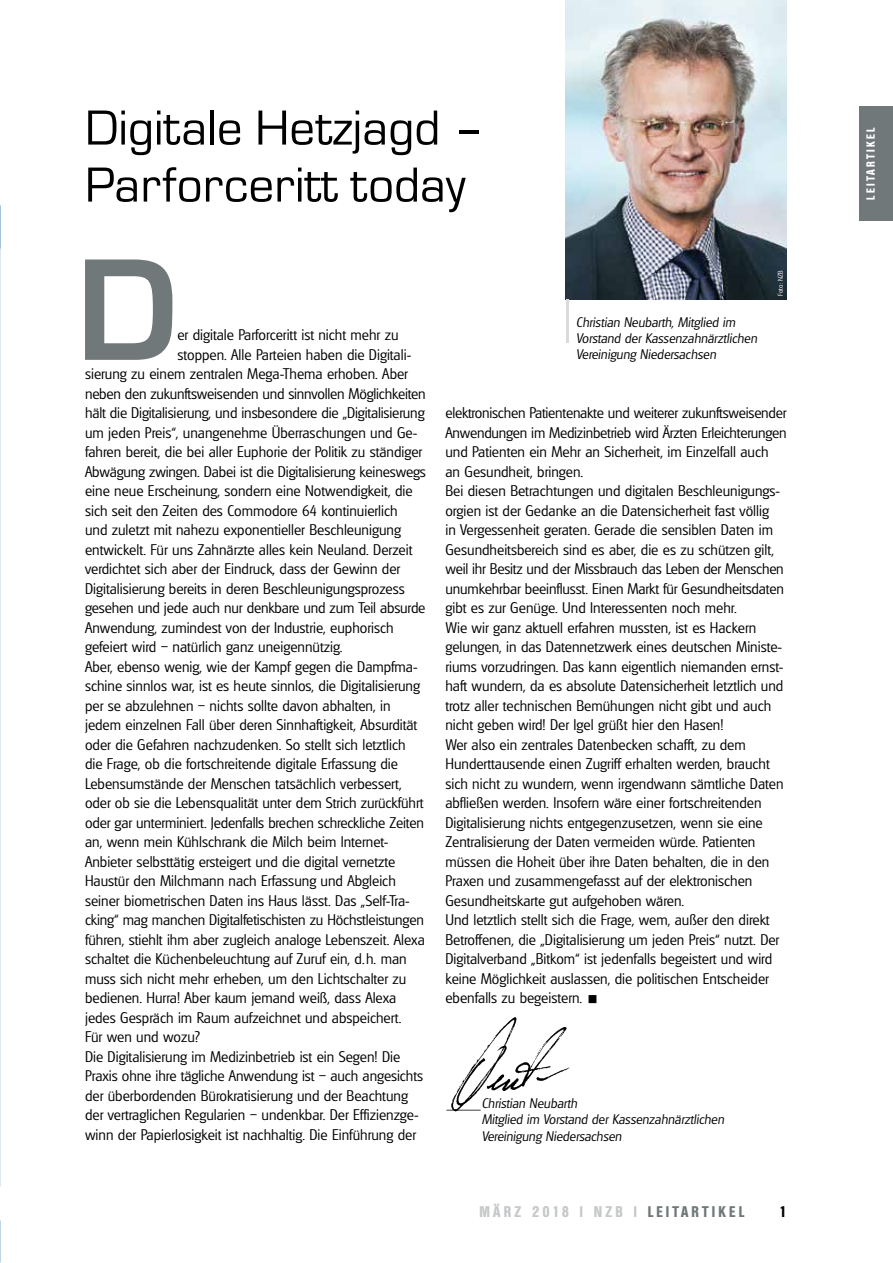
<style>
.page{position:relative;width:893px;height:1263px;background:#fff}
.page>*{position:absolute;margin:0;border:0;box-sizing:border-box;transform-origin:0 0}
.t1{font:700 150.45px "Micro Square";color:#717879}
.t2{font:51px/57px "Micro Square";color:#000}
.t3{font:300 15px/19.5px "Glasgow";color:#000}
.t4{font:700 condensed 15px "Olympia";letter-spacing:.215em;color:#c6c7c8}
.t5{font:700 condensed 15px "Olympia";color:#000}
.t6{font:italic 300 13.5px/16.2px "Glasgow";color:#000}
.t7{font:italic 300 13.5px "Glasgow";color:#000;scale:2.7 1}
.t8{font:700 condensed 11.55px "Olympia";letter-spacing:.2em;color:#fff}
.t9{font:300 6.75px "Glasgow";color:#fff}
.s1{color:#717879}
</style>
<div class="page">
<div style="left:860px;top:106px;width:33px;height:115px;background:#717879"></div>
<img style="left:566px;top:0;width:221px;height:300px">
<hr style="left:566px;top:300px;width:2px;height:43px;background:#d9dadb">
<img style="left:0;top:247px;width:1px;height:367px">
<img style="left:451px;top:1017px;width:119px;height:95px">
<h2 class="t2" style="left:85px;top:100px;width:401px">Digitale Hetzjagd –<br>Parforceritt today</h2>
<h1 class="t1" style="left:76px;top:228px;width:103px">D</h1>
<p class="t3" style="left:177px;top:325px;width:223px">er digitale Parforceritt ist nicht mehr zu</p>
<p class="t3" style="left:177px;top:345px;width:235px">stoppen. Alle Parteien haben die Digitali-</p>
<p class="t3" style="left:85px;top:364px;width:325px">sierung zu einem zentralen Mega-Thema erhoben. Aber</p>
<p class="t3" style="left:85px;top:384px;width:342px">neben den zukunftsweisenden und sinnvollen Möglichkeiten</p>
<p class="t3" style="left:85px;top:403px;width:341px">hält die Digitalisierung, und insbesondere die „Digitalisierung</p>
<p class="t3" style="left:85px;top:423px;width:334px">um jeden Preis“, unangenehme Überraschungen und Ge-</p>
<p class="t3" style="left:85px;top:442px;width:339px">fahren bereit, die bei aller Euphorie der Politik zu ständiger</p>
<p class="t3" style="left:85px;top:462px;width:342px">Abwägung zwingen. Dabei ist die Digitalisierung keineswegs</p>
<p class="t3" style="left:85px;top:481px;width:329px">eine neue Erscheinung, sondern eine Notwendigkeit, die</p>
<p class="t3" style="left:85px;top:501px;width:314px">sich seit den Zeiten des Commodore 64 kontinuierlich</p>
<p class="t3" style="left:85px;top:520px;width:317px">und zuletzt mit nahezu exponentieller Beschleunigung</p>
<p class="t3" style="left:85px;top:540px;width:329px">entwickelt. Für uns Zahnärzte alles kein Neuland. Derzeit</p>
<p class="t3" style="left:85px;top:559px;width:317px">verdichtet sich aber der Eindruck, dass der Gewinn der</p>
<p class="t3" style="left:85px;top:579px;width:321px">Digitalisierung bereits in deren Beschleunigungsprozess</p>
<p class="t3" style="left:85px;top:598px;width:342px">gesehen und jede auch nur denkbare und zum Teil absurde</p>
<p class="t3" style="left:85px;top:618px;width:310px">Anwendung, zumindest von der Industrie, euphorisch</p>
<p class="t3" style="left:85px;top:637px;width:259px">gefeiert wird – natürlich ganz uneigennützig.</p>
<p class="t3" style="left:85px;top:657px;width:334px">Aber, ebenso wenig, wie der Kampf gegen die Dampfma-</p>
<p class="t3" style="left:85px;top:676px;width:337px">schine sinnlos war, ist es heute sinnlos, die Digitalisierung</p>
<p class="t3" style="left:85px;top:696px;width:307px">per se abzulehnen – nichts sollte davon abhalten, in</p>
<p class="t3" style="left:85px;top:715px;width:334px">jedem einzelnen Fall über deren Sinnhaftigkeit, Absurdität</p>
<p class="t3" style="left:85px;top:735px;width:322px">oder die Gefahren nachzudenken. So stellt sich letztlich</p>
<p class="t3" style="left:85px;top:754px;width:315px">die Frage, ob die fortschreitende digitale Erfassung die</p>
<p class="t3" style="left:85px;top:774px;width:318px">Lebensumstände der Menschen tatsächlich verbessert,</p>
<p class="t3" style="left:85px;top:793px;width:340px">oder ob sie die Lebensqualität unter dem Strich zurückführt</p>
<p class="t3" style="left:85px;top:813px;width:341px">oder gar unterminiert. Jedenfalls brechen schreckliche Zeiten</p>
<p class="t3" style="left:85px;top:832px;width:305px">an, wenn mein Kühlschrank die Milch beim Internet-</p>
<p class="t3" style="left:85px;top:852px;width:312px">Anbieter selbsttätig ersteigert und die digital vernetzte</p>
<p class="t3" style="left:85px;top:871px;width:312px">Haustür den Milchmann nach Erfassung und Abgleich</p>
<p class="t3" style="left:85px;top:891px;width:326px">seiner biometrischen Daten ins Haus lässt. Das „Self-Tra-</p>
<p class="t3" style="left:85px;top:910px;width:340px">cking“ mag manchen Digitalfetischisten zu Höchstleistungen</p>
<p class="t3" style="left:85px;top:930px;width:341px">führen, stiehlt ihm aber zugleich analoge Lebenszeit. Alexa</p>
<p class="t3" style="left:85px;top:949px;width:323px">schaltet die Küchenbeleuchtung auf Zuruf ein, d. h. man</p>
<p class="t3" style="left:85px;top:969px;width:323px">muss sich nicht mehr erheben, um den Lichtschalter zu</p>
<p class="t3" style="left:85px;top:988px;width:313px">bedienen. Hurra! Aber kaum jemand weiß, dass Alexa</p>
<p class="t3" style="left:85px;top:1008px;width:318px">jedes Gespräch im Raum aufzeichnet und abspeichert.</p>
<p class="t3" style="left:85px;top:1027px;width:117px">Für wen und wozu?</p>
<p class="t3" style="left:85px;top:1047px;width:317px">Die Digitalisierung im Medizinbetrieb ist ein Segen! Die</p>
<p class="t3" style="left:85px;top:1066px;width:339px">Praxis ohne ihre tägliche Anwendung ist – auch angesichts</p>
<p class="t3" style="left:85px;top:1086px;width:324px">der überbordenden Bürokratisierung und der Beachtung</p>
<p class="t3" style="left:85px;top:1105px;width:335px">der vertraglichen Regularien – undenkbar. Der Effizienzge-</p>
<p class="t3" style="left:85px;top:1125px;width:333px">winn der Papierlosigkeit ist nachhaltig. Die Einführung der</p>
<p class="t6" style="left:576px;top:314px;width:182px">Christian Neubarth, Mitglied im<br>Vorstand der Kassenzahnärztlichen<br>Vereinigung Niedersachsen</p>
<p class="t9" style="left:776px;top:296px;width:27px;rotate:-90deg">Foto: NZB</p>
<p class="t3" style="left:445px;top:403px;width:343px">elektronischen Patientenakte und weiterer zukunftsweisender Anwendungen im Medizinbetrieb wird Ärzten Erleichterungen und Patienten ein Mehr an Sicherheit, im Einzelfall auch an Gesundheit, bringen.<br>Bei diesen Betrachtungen und digitalen Beschleunigungs&shy;orgien ist der Gedanke an die Datensicherheit fast völlig<br>in Vergessenheit geraten. Gerade die sensiblen Daten im Gesundheitsbereich sind es aber, die es zu schützen gilt, weil ihr Besitz und der Missbrauch das Leben der Menschen unumkehrbar beeinflusst. Einen Markt für Gesundheitsdaten gibt es zur Genüge. Und Interessenten noch mehr.<br>Wie wir ganz aktuell erfahren mussten, ist es Hackern gelungen, in das Datennetzwerk eines deutschen Ministe&shy;riums vorzudringen. Das kann eigentlich niemanden ernst&shy;haft wundern, da es absolute Datensicherheit letztlich und trotz aller technischen Bemühungen nicht gibt und auch nicht geben wird! Der Igel grüßt hier den Hasen!<br>Wer also ein zentrales Datenbecken schafft, zu dem Hunderttausende einen Zugriff erhalten werden, braucht sich nicht zu wundern, wenn irgendwann sämtliche Daten abfließen werden. Insofern wäre einer fortschreitenden Digitalisierung nichts entgegenzusetzen, wenn sie eine Zentralisierung der Daten vermeiden würde. Patienten müssen die Hoheit über ihre Daten behalten, die in den Praxen und zusammengefasst auf der elektronischen Gesundheitskarte gut aufgehoben wären.<br>Und letztlich stellt sich die Frage, wem, außer den direkt Betroffenen, die „Digitalisierung um jeden Preis“ nutzt. Der Digitalverband „Bitkom“ ist jedenfalls begeistert und wird keine Möglichkeit auslassen, die politischen Entscheider ebenfalls zu begeistern. ▪</p>
<p class="t7" style="left:445px;top:1102px;width:15px">—</p>
<p class="t6" style="left:482px;top:1095px;width:244px">Christian Neubarth<br>Mitglied im Vorstand der Kassenzahnärztlichen<br>Vereinigung Niedersachsen</p>
<p class="t4" style="left:479px;top:1203px;width:266px">MÄRZ 2018 | NZB | <span class="s1">LEITARTIKEL</span></p>
<p class="t5" style="left:779px;top:1203px;width:9px">1</p>
<p class="t8" style="left:864px;top:200px;width:74px;rotate:-90deg">LEITARTIKEL</p>
</div>
